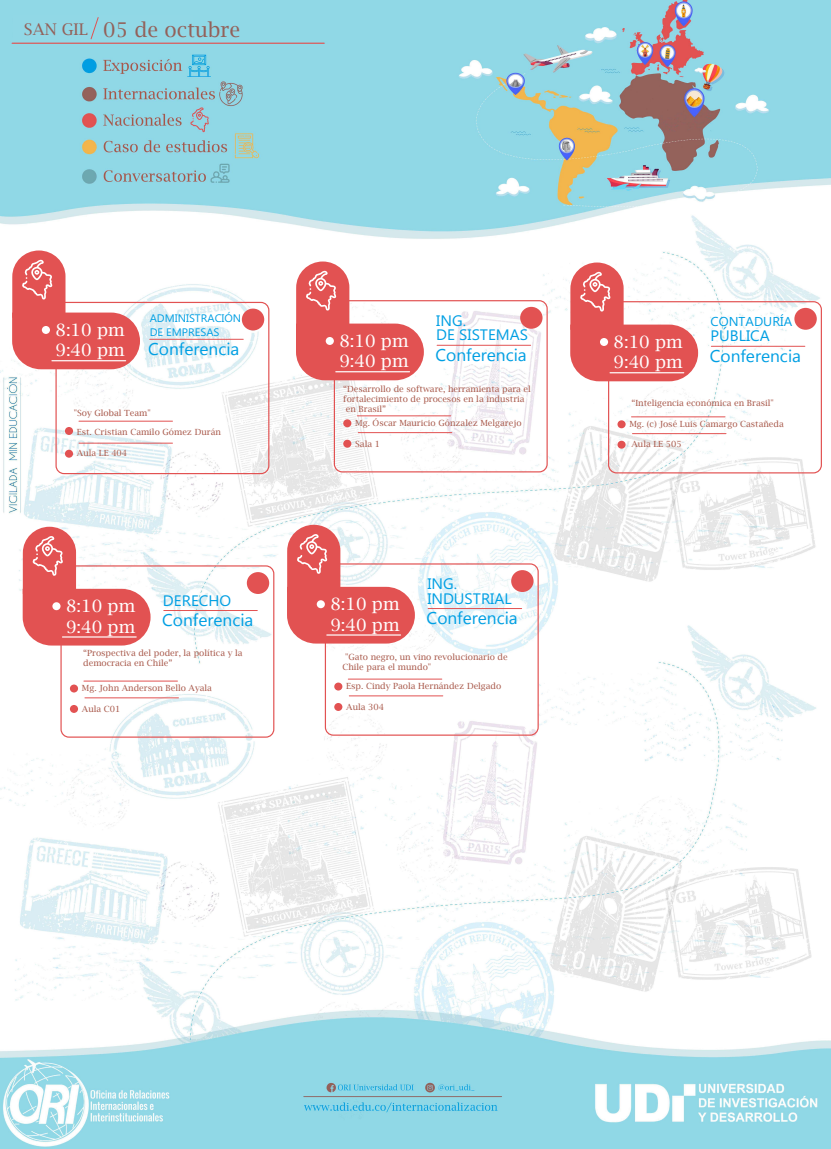
<style>
.page{position:relative;width:831px;height:1149px;background:#fff}
.page>*{position:absolute;margin:0;border:0;box-sizing:border-box;transform-origin:0 0}
.t1{font:20.4px "Lucida Bright";color:#93615a}
.t2{font:16.98px/20.4px "Lucida Bright";color:#fff}
.t3{font:16.98px "Microsoft New Tai Lue";color:#009fe3}
.t4{font:16.11px "Lucida Bright";color:#93615a}
.t5{font:15.18px/14.5px "Microsoft Phags Pa";color:#009fe3}
.t6{font:12.9px "Microsoft Phags Pa";color:#009fe3}
.t7{font:10.92px/14.5px "Microsoft Phags Pa";color:#009fe3}
.t8{font:8.49px/10.2px "Lucida Bright";color:#a8584a}
</style>
<div class="page">
<img style="left:0;top:0;width:831px;height:1149px">
<div style="left:14px;top:15px;width:179px;height:26px;background:#91d8e6"></div>
<div style="left:55px;top:302px;width:214px;height:172px;border:1px solid #e25252;border-radius:8px"></div>
<hr style="left:150px;top:339px;width:93px;height:1px;background:#e25252">
<hr style="left:79px;top:443px;width:94px;height:1px;background:#e25252">
<hr style="left:79px;top:421px;width:94px;height:1px;background:#e25252">
<div style="left:65px;top:427px;width:8px;height:8px;background:#e25252;border-radius:50%"></div>
<div style="left:242px;top:309px;width:22px;height:21px;background:#e25252;border-radius:50%"></div>
<div style="left:60px;top:565px;width:214px;height:173px;border:1px solid #e25252;border-radius:8px"></div>
<hr style="left:164px;top:610px;width:93px;height:1px;background:#e25252">
<hr style="left:85px;top:697px;width:93px;height:1px;background:#e25252">
<hr style="left:84px;top:681px;width:93px;height:1px;background:#e25252">
<div style="left:70px;top:705px;width:8px;height:8px;background:#e25252;border-radius:50%"></div>
<div style="left:70px;top:685px;width:8px;height:8px;background:#e25252;border-radius:50%"></div>
<div style="left:247px;top:572px;width:22px;height:22px;background:#e25252;border-radius:50%"></div>
<svg style="left:23px;top:527px;width:128px;height:119px"></svg>
<div style="left:334px;top:300px;width:214px;height:172px;border:1px solid #e25252;border-radius:8px"></div>
<hr style="left:437px;top:345px;width:94px;height:1px;background:#e25252">
<hr style="left:358px;top:432px;width:94px;height:1px;background:#e25252">
<hr style="left:357px;top:415px;width:94px;height:1px;background:#e25252">
<div style="left:343px;top:440px;width:8px;height:8px;background:#e25252;border-radius:50%"></div>
<div style="left:65px;top:450px;width:8px;height:8px;background:#e25252;border-radius:50%"></div>
<div style="left:343px;top:419px;width:8px;height:8px;background:#e25252;border-radius:50%"></div>
<div style="left:520px;top:307px;width:23px;height:22px;background:#e25252;border-radius:50%"></div>
<svg style="left:296px;top:262px;width:128px;height:118px"></svg>
<div style="left:325px;top:563px;width:214px;height:173px;border:1px solid #e25252;border-radius:8px"></div>
<hr style="left:428px;top:608px;width:94px;height:1px;background:#e25252">
<hr style="left:349px;top:695px;width:94px;height:1px;background:#e25252">
<hr style="left:348px;top:679px;width:94px;height:1px;background:#e25252">
<div style="left:334px;top:703px;width:8px;height:8px;background:#e25252;border-radius:50%"></div>
<div style="left:334px;top:683px;width:8px;height:8px;background:#e25252;border-radius:50%"></div>
<div style="left:511px;top:570px;width:23px;height:22px;background:#e25252;border-radius:50%"></div>
<svg style="left:287px;top:525px;width:128px;height:119px"></svg>
<svg style="left:12px;top:250px;width:128px;height:119px"></svg>
<div style="left:608px;top:301px;width:214px;height:172px;border:1px solid #e25252;border-radius:8px"></div>
<hr style="left:711px;top:346px;width:94px;height:1px;background:#e25252">
<hr style="left:632px;top:433px;width:94px;height:1px;background:#e25252">
<hr style="left:631px;top:416px;width:94px;height:1px;background:#e25252">
<div style="left:617px;top:441px;width:9px;height:8px;background:#e25252;border-radius:50%"></div>
<div style="left:617px;top:420px;width:9px;height:8px;background:#e25252;border-radius:50%"></div>
<div style="left:794px;top:308px;width:23px;height:22px;background:#e25252;border-radius:50%"></div>
<svg style="left:570px;top:263px;width:128px;height:118px"></svg>
<svg style="left:90px;top:17px;width:9px;height:23px"></svg>
<h3 class="t4" style="left:24px;top:20px;width:65px">SAN GIL</h3>
<h1 class="t1" style="left:103px;top:18px;width:138px">05 de octubre</h1>
<h2 class="t2" style="left:56px;top:320px;width:71px">8:10 pm<br>9:40 pm</h2>
<p class="t7" style="left:150px;top:310px;width:93px">ADMINISTRACIÓN<br>DE EMPRESAS</p>
<h2 class="t3" style="left:148px;top:339px;width:93px">Conferencia</h2>
<p class="t8" style="left:74px;top:408px;width:78px">"Soy Global Team"</p>
<p class="t8" style="left:77px;top:427px;width:145px">Est. Cristian Camilo Gómez Durán</p>
<p class="t8" style="left:77px;top:448px;width:52px">Aula LE 404</p>
<h2 class="t2" style="left:66px;top:596px;width:71px">8:10 pm<br>9:40 pm</h2>
<h3 class="t5" style="left:163px;top:592px;width:70px">DERECHO</h3>
<h2 class="t3" style="left:162px;top:611px;width:93px">Conferencia</h2>
<p class="t8" style="left:83px;top:648px;width:161px">“Prospectiva del poder, la política y la democracia en Chile”</p>
<p class="t8" style="left:82px;top:704px;width:40px">Aula C01</p>
<p class="t8" style="left:82px;top:683px;width:132px">Mg. John Anderson Bello Ayala</p>
<h2 class="t2" style="left:339px;top:331px;width:71px">8:10 pm<br>9:40 pm</h2>
<h3 class="t5" style="left:436px;top:312px;width:93px">ING.<br>DE SISTEMAS</h3>
<h2 class="t3" style="left:436px;top:345px;width:93px">Conferencia</h2>
<p class="t8" style="left:343px;top:383px;width:189px">“Desarrollo de software, herramienta para el</p>
<p class="t8" style="left:343px;top:394px;width:183px">fortalecimiento de procesos en la industria</p>
<p class="t8" style="left:346px;top:404px;width:42px">en Brasil”</p>
<p class="t8" style="left:355px;top:439px;width:26px">Sala 1</p>
<p class="t8" style="left:355px;top:418px;width:168px">Mg. Óscar Mauricio Gónzalez Melgarejo</p>
<h2 class="t2" style="left:330px;top:594px;width:71px">8:10 pm<br>9:40 pm</h2>
<h3 class="t5" style="left:427px;top:576px;width:86px">ING.<br>INDUSTRIAL</h3>
<h2 class="t3" style="left:427px;top:609px;width:93px">Conferencia</h2>
<p class="t8" style="left:342px;top:652px;width:167px;text-indent:3px">"Gato negro, un vino revolucionario de<br>Chile para el mundo"</p>
<p class="t8" style="left:346px;top:702px;width:39px">Aula 304</p>
<p class="t8" style="left:346px;top:681px;width:157px">Esp. Cindy Paola Hernández Delgado</p>
<h2 class="t2" style="left:614px;top:332px;width:71px">8:10 pm<br>9:40 pm</h2>
<h3 class="t6" style="left:711px;top:312px;width:83px">CONTADURÍA</h3>
<h3 class="t5" style="left:711px;top:328px;width:61px">PÚBLICA</h3>
<h2 class="t3" style="left:710px;top:346px;width:93px">Conferencia</h2>
<p class="t8" style="left:631px;top:398px;width:144px">“Inteligencia económica en Brasil"</p>
<p class="t8" style="left:630px;top:419px;width:156px">Mg. (c) José Luis Camargo Castañeda</p>
<p class="t8" style="left:631px;top:439px;width:52px">Aula LE 505</p>
</div>
